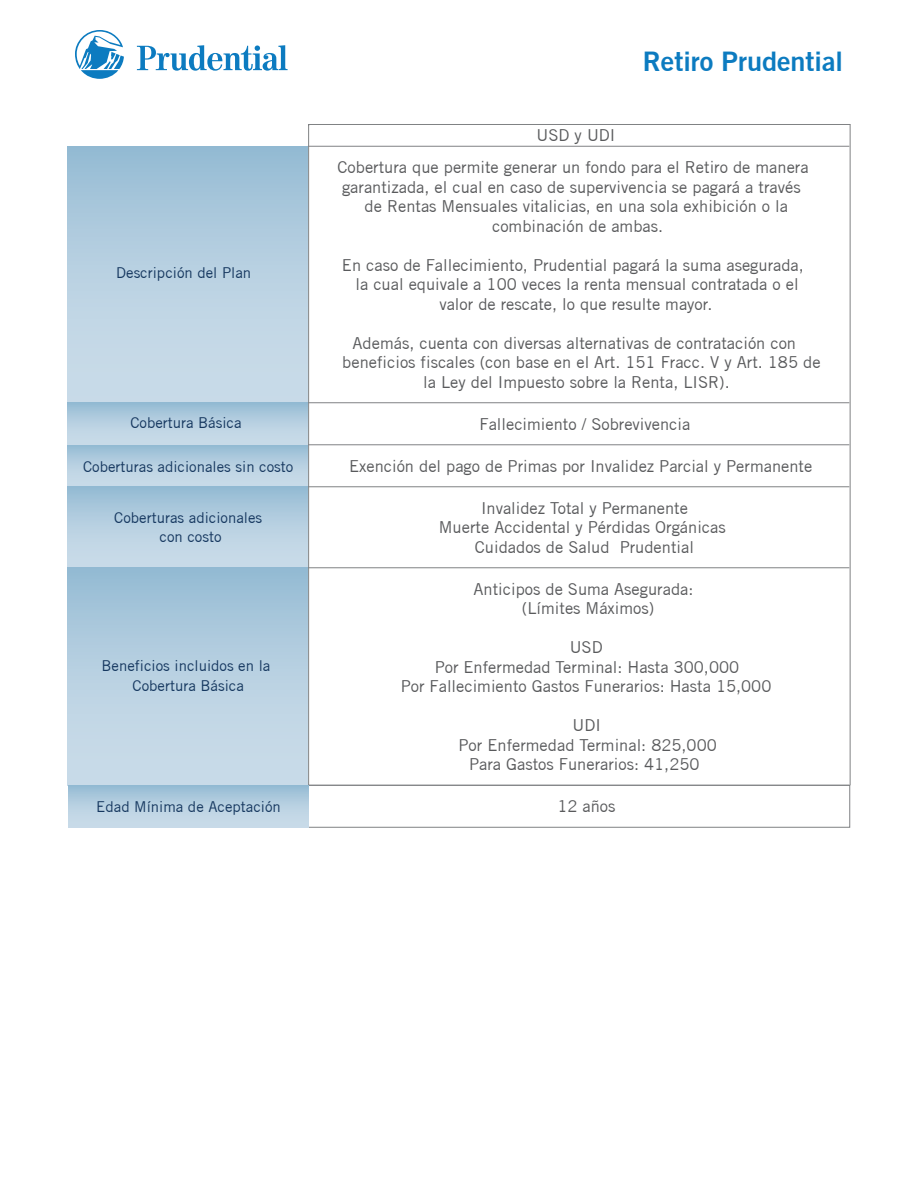
<style>
.page{position:relative;width:918px;height:1188px;background:#fff}
.page>*{position:absolute;margin:0;border:0;box-sizing:border-box;transform-origin:0 0}
.t1{font:700 27px "Prudential Modern";color:#0c7bc0}
.t2{font:16.5px/19.5px "Trade Gothic";color:#595a5c;text-align:center}
.t3{font:15px/19.5px "Trade Gothic";color:#15375f;text-align:center}
</style>
<div class="page">
<div style="left:68px;top:146px;width:240px;height:257px;background:linear-gradient(to bottom,#9abed6,#d0e0eb)"></div>
<div style="left:68px;top:445px;width:240px;height:42px;background:linear-gradient(to bottom,#9bbfd6,#cedeeb)"></div>
<div style="left:68px;top:403px;width:240px;height:42px;background:linear-gradient(to bottom,#9cbfd6,#cedeeb)"></div>
<div style="left:68px;top:487px;width:240px;height:81px;background:linear-gradient(to bottom,#9abfd6,#d0e0eb)"></div>
<div style="left:68px;top:568px;width:240px;height:217px;background:linear-gradient(to bottom,#9abed6,#d0e0eb)"></div>
<svg style="left:308px;top:124px;width:543px;height:662px"></svg>
<div style="left:308px;top:785px;width:542px;height:43px;border:1px solid #808284"></div>
<div style="left:68px;top:785px;width:240px;height:42px;background:linear-gradient(to bottom,#9abed6,#cedeeb)"></div>
<hr style="left:68px;top:785px;width:240px;height:1px;background:#91b9d2">
<svg style="left:75px;top:30px;width:49px;height:49px"></svg>
<svg style="left:137px;top:45px;width:151px;height:26px"></svg>
<p class="t3" style="left:116px;top:263px;width:137px">Descripción del Plan</p>
<p class="t3" style="left:130px;top:413px;width:113px">Cobertura Básica</p>
<p class="t3" style="left:83px;top:457px;width:212px">Coberturas adicionales sin costo</p>
<p class="t3" style="left:114px;top:507px;width:149px">Coberturas adicionales con costo</p>
<p class="t3" style="left:102px;top:656px;width:170px">Beneficios incluidos en la<br>Cobertura Básica</p>
<p class="t2" style="left:537px;top:125px;width:80px">USD y UDI</p>
<h1 class="t1" style="left:643px;top:44px;width:202px">Retiro Prudential</h1>
<p class="t2" style="left:338px;top:157px;width:473px">Cobertura que permite generar un fondo para el Retiro de manera garantizada, el cual en caso de supervivencia se pagará a través de Rentas Mensuales vitalicias, en una sola exhibición o la combinación de ambas.</p>
<p class="t2" style="left:342px;top:255px;width:463px">En caso de Fallecimiento, Prudential pagará la suma asegurada, la cual equivale a 100 veces la renta mensual contratada o el valor de rescate, lo que resulte mayor.</p>
<p class="t2" style="left:353px;top:333px;width:445px">Además, cuenta con diversas alternativas de contratación con</p>
<p class="t2" style="left:342px;top:352px;width:480px">beneficios fiscales (con base en el Art. 151 Fracc. V y Art. 185 de</p>
<p class="t2" style="left:423px;top:372px;width:308px">la Ley del Impuesto sobre la Renta, LISR).</p>
<p class="t2" style="left:480px;top:414px;width:212px">Fallecimiento / Sobrevivencia</p>
<p class="t2" style="left:349px;top:456px;width:465px">Exención del pago de Primas por Invalidez Parcial y Permanente</p>
<p class="t2" style="left:439px;top:498px;width:288px">Invalidez Total y Permanente<br>Muerte Accidental y Pérdidas Orgánicas<br>Cuidados de Salud Prudential</p>
<p class="t2" style="left:474px;top:579px;width:221px">Anticipos de Suma Asegurada: (Límites Máximos)</p>
<p class="t2" style="left:401px;top:637px;width:372px">USD<br>Por Enfermedad Terminal: Hasta 300,000<br>Por Fallecimiento Gastos Funerarios: Hasta 15,000</p>
<p class="t2" style="left:459px;top:716px;width:260px">UDI<br>Por Enfermedad Terminal: 825,000<br>Para Gastos Funerarios: 41,250</p>
<p class="t3" style="left:96px;top:797px;width:186px">Edad Mínima de Aceptación</p>
<p class="t2" style="left:557px;top:796px;width:60px">12 años</p>
</div>
